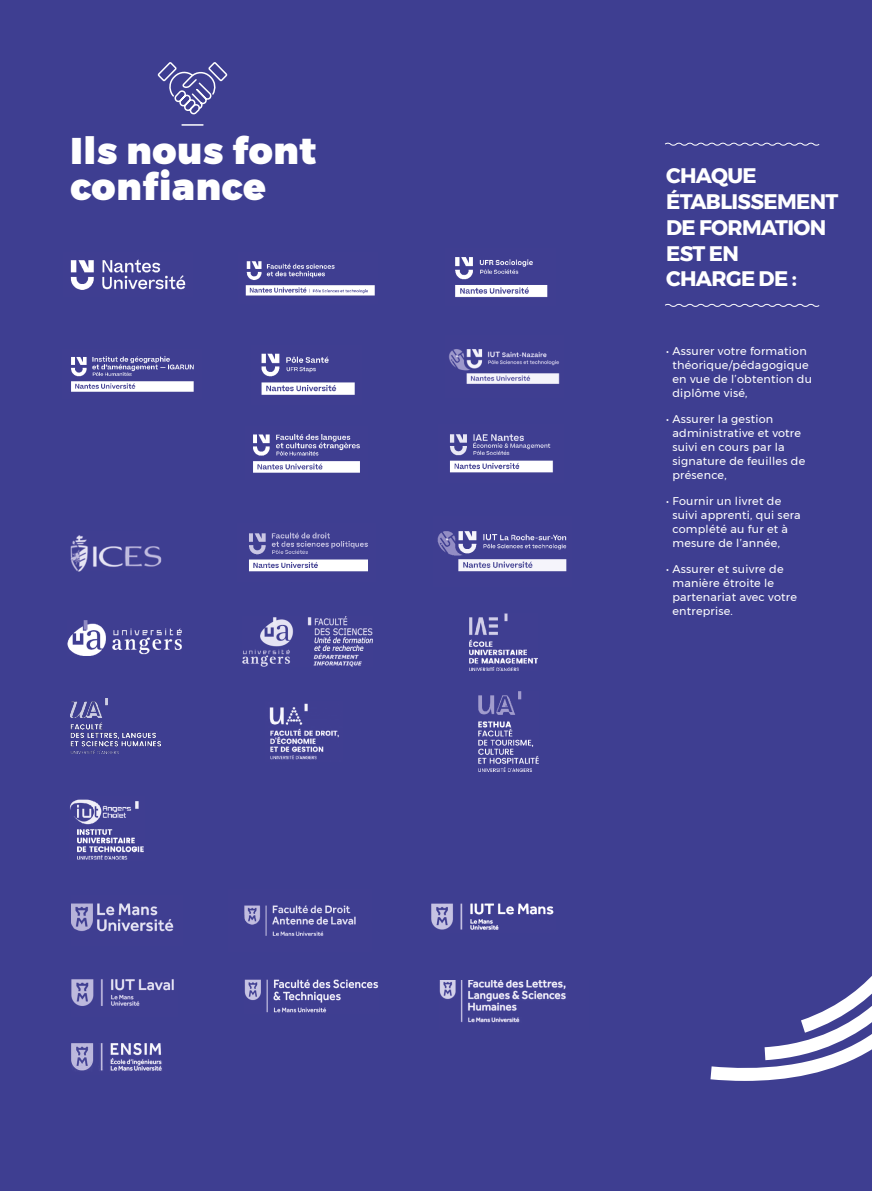
<style>
.page{position:relative;width:872px;height:1191px;background:#3e3e91}
.page>*{position:absolute;margin:0;border:0;box-sizing:border-box;transform-origin:0 0}
.t1{font:900 37.2px/35.7px "Montserrat";letter-spacing:.02em;color:#fff}
.t2{font:700 21px/25.8px "Montserrat";letter-spacing:-.03em;color:#fff}
.t3{font:11.25px/14px "Montserrat";letter-spacing:.02em;color:#fff}
</style>
<div class="page">
<svg style="left:710px;top:976px;width:162px;height:105px"></svg>
<svg style="left:665px;top:142px;width:155px;height:4px"></svg>
<svg style="left:665px;top:303px;width:155px;height:4px"></svg>
<svg style="left:157px;top:62px;width:71px;height:52px"></svg>
<hr style="left:182px;top:124px;width:21px;height:2px;background:#fff">
<img style="left:470px;top:613px;width:67px;height:57px">
<img style="left:71px;top:535px;width:90px;height:36px">
<img style="left:70px;top:799px;width:74px;height:61px">
<img style="left:243px;top:617px;width:130px;height:50px">
<img style="left:478px;top:691px;width:60px;height:80px">
<img style="left:269px;top:703px;width:70px;height:57px">
<img style="left:253px;top:434px;width:107px;height:39px">
<img style="left:244px;top:979px;width:135px;height:34px">
<img style="left:67px;top:620px;width:115px;height:35px">
<img style="left:71px;top:903px;width:103px;height:29px">
<img style="left:71px;top:1043px;width:91px;height:28px">
<img style="left:71px;top:979px;width:103px;height:27px">
<img style="left:431px;top:903px;width:123px;height:27px">
<img style="left:440px;top:980px;width:126px;height:43px">
<img style="left:455px;top:257px;width:93px;height:41px">
<img style="left:70px;top:259px;width:116px;height:31px">
<img style="left:245px;top:261px;width:130px;height:35px">
<img style="left:71px;top:722px;width:89px;height:31px">
<img style="left:71px;top:698px;width:37px;height:20px">
<img style="left:261px;top:353px;width:94px;height:42px">
<img style="left:437px;top:531px;width:130px;height:41px">
<img style="left:449px;top:349px;width:111px;height:35px">
<img style="left:450px;top:434px;width:103px;height:39px">
<img style="left:249px;top:532px;width:119px;height:40px">
<img style="left:244px;top:905px;width:112px;height:31px">
<img style="left:71px;top:356px;width:123px;height:36px">
<h1 class="t1" style="left:70px;top:134px;width:248px">Ils nous font confiance</h1>
<h2 class="t2" style="left:666px;top:163px;width:174px">CHAQUE<br>ÉTABLISSEMENT<br>DE FORMATION<br>EST EN<br>CHARGE DE :</h2>
<p class="t3" style="left:672px;top:344px;width:141px;text-indent:-6px">∙ Assurer votre formation théorique/pédagogique en vue de l’obtention du diplôme visé,</p>
<p class="t3" style="left:672px;top:412px;width:134px;text-indent:-6px">∙ Assurer la gestion administrative et votre suivi en cours par la signature de feuilles de présence,</p>
<p class="t3" style="left:672px;top:494px;width:130px;text-indent:-6px">∙ Fournir un livret de suivi apprenti, qui sera complété au fur et à mesure de l’année,</p>
<p class="t3" style="left:672px;top:561px;width:126px;text-indent:-6px">∙ Assurer et suivre de manière étroite le partenariat avec votre entreprise.</p>
</div>
